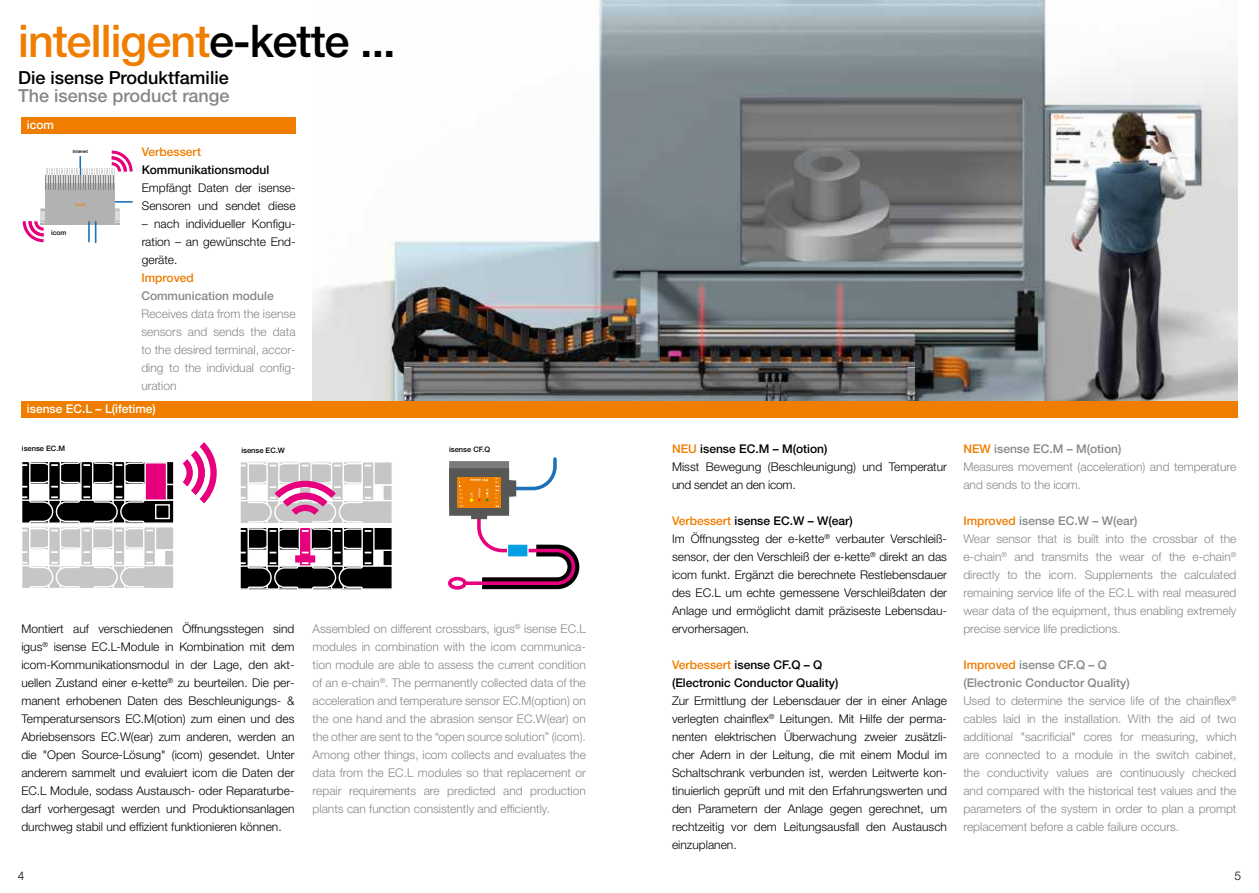
<style>
.page{position:relative;width:1259px;height:893px;background:#fff}
.page>*{position:absolute;margin:0;border:0;box-sizing:border-box;transform-origin:0 0}
.t1{font:500 45px "Helvetica Neue LTW1 G";letter-spacing:-.02em;color:#ef7d00}
.t2{font:500 18px "Helvetica Neue LTW1 G";color:#000}
.t3{font:500 18px "Helvetica Neue LTW1 G";color:#878787}
.t4{font:300 12px/18px "Helvetica Neue LTW1 G";color:#878787}
.t5{font:300 12px/18px "Helvetica Neue LTW1 G";color:#000}
.t6{font:500 12px/18px "Helvetica Neue LTW1 G";color:#000}
.t7{font:500 12px "Helvetica Neue LTW1 G";color:#fff}
.t8{font:500 12px "Helvetica Neue LTW1 G";color:#878787}
.t9{font:500 12px "Helvetica Neue LTW1 G";color:#ef7d00}
.t10{font:500 7.5px "Helvetica Neue LTW1 G";color:#000}
.t11{font:500 6.75px "Helvetica Neue LTW1 G";color:#000}
.t12{font:500 4.5px "Helvetica Neue LTW1 G";color:#000}
.t13{font:500 4.5px "Helvetica Neue LTW1 G";color:#ef7d00}
.s1{color:#000}
.s2{font-weight:500;color:#ef7d00}
.s3{font-weight:500}
.s4{color:#ef7d00}
</style>
<div class="page">
<img style="left:313px;top:0;width:924px;height:402px">
<div style="left:21px;top:402px;width:1216px;height:16px;background:#ef7d00"></div>
<div style="left:21px;top:117px;width:275px;height:16px;background:#ef7d00"></div>
<svg style="left:183px;top:442px;width:34px;height:61px"></svg>
<svg style="left:22px;top:462px;width:152px;height:126px"></svg>
<svg style="left:240px;top:462px;width:153px;height:128px"></svg>
<hr style="left:103px;top:201px;width:29px;height:2px;background:#1d71b8">
<svg style="left:40px;top:208px;width:6px;height:13px"></svg>
<svg style="left:115px;top:208px;width:5px;height:13px"></svg>
<div style="left:46px;top:190px;width:69px;height:34px;background:#b3b2b2"></div>
<svg style="left:46px;top:151px;width:87px;height:43px"></svg>
<svg style="left:23px;top:221px;width:26px;height:21px"></svg>
<svg style="left:111px;top:221px;width:9px;height:3px"></svg>
<svg style="left:88px;top:220px;width:9px;height:22px"></svg>
<div style="left:448px;top:577px;width:19px;height:13px;border:4px solid #e6007d;border-radius:50%"></div>
<svg style="left:449px;top:461px;width:10px;height:7px"></svg>
<div style="left:449px;top:468px;width:60px;height:48px;background:#575756"></div>
<div style="left:457px;top:476px;width:44px;height:31px;background:#ef7d00"></div>
<svg style="left:459px;top:457px;width:121px;height:133px"></svg>
<h1 class="t1" style="left:18px;top:14px;width:379px">intelligent<span class="s1">e-kette ...</span></h1>
<h2 class="t2" style="left:18px;top:67px;width:212px">Die isense Produktfamilie</h2>
<h2 class="t3" style="left:18px;top:85px;width:213px">The isense product range</h2>
<p class="t7" style="left:27px;top:118px;width:29px">icom</p>
<p class="t12" style="left:73px;top:149px;width:17px">Internet</p>
<p class="t13" style="left:75px;top:202px;width:12px">icom</p>
<p class="t11" style="left:51px;top:228px;width:17px">icom</p>
<p class="t9" style="left:142px;top:145px;width:61px">Verbessert</p>
<p class="t6" style="left:142px;top:161px;width:129px">Kommunikationsmodul</p>
<p class="t5" style="left:142px;top:179px;width:155px">Empfängt Daten der isense-<br>Sensoren und sendet diese</p>
<p class="t5" style="left:142px;top:215px;width:155px;text-align:justify">– nach individueller Konfigu&shy;ration – an gewünschte End&shy;geräte.</p>
<p class="t9" style="left:141px;top:271px;width:54px">Improved</p>
<p class="t8" style="left:141px;top:289px;width:134px">Communication module</p>
<p class="t4" style="left:141px;top:305px;width:156px;text-align:justify">Receives data from the isense sensors and sends the data to the desired terminal, accor&shy;ding to the individual config&shy;uration</p>
<p class="t7" style="left:27px;top:402px;width:130px">isense EC.L – L(ifetime)</p>
<p class="t10" style="left:22px;top:444px;width:45px">isense EC.M</p>
<p class="t10" style="left:241px;top:445px;width:45px">isense EC.W</p>
<p class="t10" style="left:449px;top:445px;width:43px">isense CF.Q</p>
<p class="t5" style="left:21px;top:620px;width:275px;text-align:justify">Montiert auf verschiedenen Öffnungsstegen sind igus<sup>®</sup> isense EC.L-Module in Kombination mit dem icom-Kommunikationsmodul in der Lage, den akt&shy;uellen Zustand einer e-kette<sup>®</sup> zu beurteilen. Die per&shy;manent erhobenen Daten des Beschleunigungs- &amp; Temperatursensors EC.M(otion) zum einen und des Abriebsensors EC.W(ear) zum anderen, werden an die "Open Source-Lösung" (icom) gesendet. Unter anderem sammelt und evaluiert icom die Daten der EC.L Module, sodass Austausch- oder Reparaturbe&shy;darf vorhergesagt werden und Produktionsanlagen durchweg stabil und effizient funktionieren können.</p>
<p class="t4" style="left:313px;top:620px;width:275px;text-align:justify">Assembled on different crossbars, igus<sup>®</sup> isense EC.L modules in combination with the icom communica&shy;tion module are able to assess the current condition of an e-chain<sup>®</sup>. The permanently collected data of the acceleration and temperature sensor EC.M(option) on the one hand and the abrasion sensor EC.W(ear) on the other are sent to the “open source solution” (icom).<br>Among other things, icom collects and evaluates the data from the EC.L modules so that replacement or repair requirements are predicted and production plants can function consistently and efficiently.</p>
<p class="t5" style="left:672px;top:440px;width:276px"><span class="s2">NEU</span> <span class="s3">isense EC.M – M(otion)<br></span>Misst Bewegung (Beschleunigung) und Temperatur und sendet an den icom.</p>
<p class="t5" style="left:672px;top:512px;width:276px"><span class="s2">Verbessert</span> <span class="s3">isense EC.W – W(ear)<br></span>Im Öffnungssteg der e-kette<sup>®</sup> verbauter Verschleiß&shy;sensor, der den Verschleiß der e-kette<sup>®</sup> direkt an das icom funkt. Ergänzt die berechnete Restlebensdauer des EC.L um echte gemessene Verschleißdaten der Anlage und ermöglicht damit präziseste Lebensdau&shy;ervorhersagen.</p>
<p class="t6" style="left:672px;top:656px;width:168px"><span class="s4">Verbessert</span> isense CF.Q – Q (Electronic Conductor Quality)</p>
<p class="t5" style="left:672px;top:692px;width:276px;text-align:justify">Zur Ermittlung der Lebensdauer der in einer Anlage verlegten chainflex<sup>®</sup> Leitungen. Mit Hilfe der perma&shy;nenten elektrischen Überwachung zweier zusätzli&shy;cher Adern in der Leitung, die mit einem Modul im Schaltschrank verbunden ist, werden Leitwerte kon&shy;tinuierlich geprüft und mit den Erfahrungswerten und den Parametern der Anlage gegen gerechnet, um rechtzeitig vor dem Leitungsausfall den Austausch einzuplanen.</p>
<p class="t4" style="left:963px;top:440px;width:275px"><span class="s2">NEW</span> <span class="s3">isense EC.M – M(otion)<br></span>Measures movement (acceleration) and temperature and sends to the icom.</p>
<p class="t4" style="left:963px;top:512px;width:275px"><span class="s2">Improved</span> <span class="s3">isense EC.W – W(ear)<br></span>Wear sensor that is built into the crossbar of the e-chain<sup>®</sup> and transmits the wear of the e-chain<sup>® </sup>directly to the icom. Supplements the calculated remaining service life of the EC.L with real measured wear data of the equipment, thus enabling extremely precise service life predictions.</p>
<p class="t4" style="left:963px;top:656px;width:275px"><span class="s2">Improved</span> <span class="s3">isense CF.Q – Q<br>(Electronic Conductor Quality)<br></span>Used to determine the service life of the chainflex<sup>® </sup>cables laid in the installation. With the aid of two additional "sacrificial" cores for measuring, which are connected to a module in the switch cabinet, the conductivity values are continuously checked and compared with the historical test values and the parameters of the system in order to plan a prompt replacement before a cable failure occurs.</p>
<p class="t5" style="left:18px;top:867px;width:8px">4</p>
<p class="t5" style="left:1234px;top:867px;width:8px">5</p>
</div>
